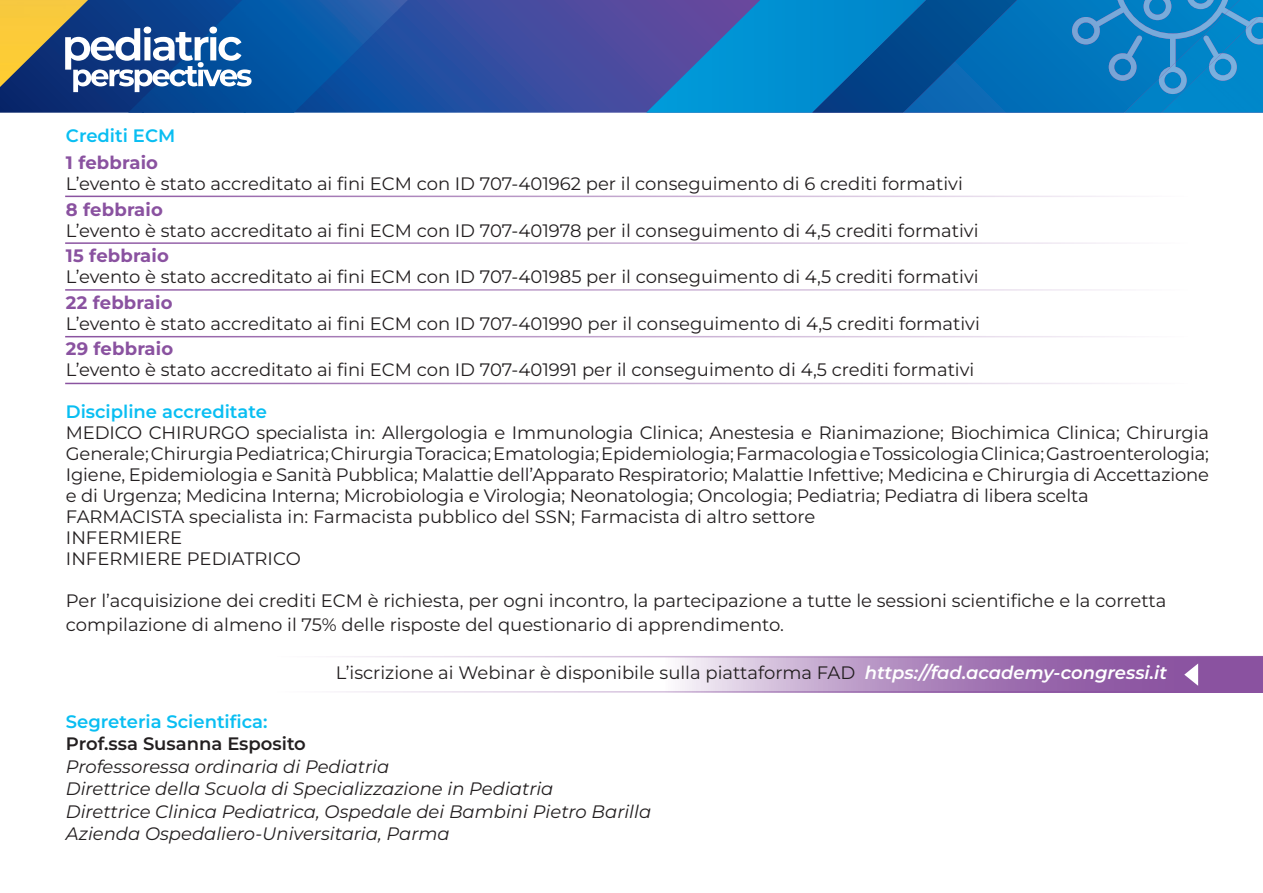
<style>
.page{position:relative;width:1263px;height:893px;background:#fff}
.page>*{position:absolute;margin:0;border:0;box-sizing:border-box;transform-origin:0 0}
.t1{font:18px/21px "Montserrat";color:#231f20;text-align:justify}
.t2{font:italic 18px "Montserrat";color:#231f20}
.t3{font:600 18px "Montserrat";color:#09bef2}
.t4{font:700 18px "Montserrat";letter-spacing:.01em;color:#8a52a0}
.t5{font:600 18px "Montserrat";color:#231f20}
.s1{font-weight:600;font-style:italic;color:#fff}
</style>
<div class="page">
<svg style="left:296px;top:0;width:350px;height:113px;background:#364da1"></svg>
<img style="left:1240px;top:12px;width:23px;height:101px">
<img style="left:0;top:0;width:171px;height:113px">
<img style="left:0;top:0;width:133px;height:53px">
<svg style="left:398px;top:0;width:10px;height:12px"></svg>
<img style="left:348px;top:0;width:50px;height:62px">
<img style="left:296px;top:0;width:52px;height:112px">
<div style="left:246px;top:0;width:50px;height:113px;background:#0156a5"></div>
<img style="left:192px;top:0;width:54px;height:113px">
<img style="left:142px;top:92px;width:53px;height:21px">
<img style="left:128px;top:97px;width:16px;height:16px">
<img style="left:40px;top:111px;width:53px;height:2px">
<img style="left:1240px;top:10px;width:18px;height:84px">
<img style="left:1246px;top:17px;width:17px;height:27px">
<svg style="left:646px;top:0;width:594px;height:113px;background:#1074b9"></svg>
<svg style="left:665px;top:657px;width:598px;height:34px;background:#af89be"></svg>
<svg style="left:1184px;top:663px;width:14px;height:23px"></svg>
<hr style="left:276px;top:656px;width:987px;height:1px;background:#8a52a0">
<hr style="left:65px;top:383px;width:1123px;height:1px;background:#8a52a0">
<hr style="left:65px;top:336px;width:1123px;height:1px;background:#8a52a0">
<hr style="left:65px;top:289px;width:1123px;height:2px;background:#8a52a0">
<hr style="left:65px;top:242px;width:1123px;height:2px;background:#8a52a0">
<hr style="left:65px;top:196px;width:1123px;height:1px;background:#8a52a0">
<hr style="left:276px;top:691px;width:987px;height:2px;background:#8a52a0">
<svg style="left:65px;top:27px;width:187px;height:65px"></svg>
<p class="t3" style="left:66px;top:124px;width:111px">Crediti ECM</p>
<p class="t4" style="left:66px;top:151px;width:94px">1 febbraio</p>
<p class="t1" style="left:66px;top:173px;width:898px">L’evento è stato accreditato ai fini ECM con ID 707-401962 per il conseguimento di 6 crediti formativi</p>
<p class="t4" style="left:66px;top:198px;width:99px">8 febbraio</p>
<p class="t1" style="left:66px;top:220px;width:914px">L’evento è stato accreditato ai fini ECM con ID 707-401978 per il conseguimento di 4,5 crediti formativi</p>
<p class="t4" style="left:66px;top:244px;width:105px">15 febbraio</p>
<p class="t1" style="left:66px;top:266px;width:914px">L’evento è stato accreditato ai fini ECM con ID 707-401985 per il conseguimento di 4,5 crediti formativi</p>
<p class="t4" style="left:66px;top:291px;width:108px">22 febbraio</p>
<p class="t1" style="left:66px;top:313px;width:915px">L’evento è stato accreditato ai fini ECM con ID 707-401990 per il conseguimento di 4,5 crediti formativi</p>
<p class="t4" style="left:66px;top:337px;width:109px">29 febbraio</p>
<p class="t1" style="left:66px;top:359px;width:910px">L’evento è stato accreditato ai fini ECM con ID 707-401991 per il conseguimento di 4,5 crediti formativi</p>
<p class="t3" style="left:66px;top:400px;width:203px">Discipline accreditate</p>
<p class="t1" style="left:66px;top:422px;width:1144px">MEDICO CHIRURGO specialista in: Allergologia e Immunologia Clinica; Anestesia e Rianimazione; Biochimica Clinica; Chirurgia Generale; Chirurgia Pediatrica; Chirurgia Toracica; Ematologia; Epidemiologia; Farmacologia e Tossicologia Clinica; Gastroenterologia; Igiene, Epidemiologia e Sanità Pubblica; Malattie dell’Apparato Respiratorio; Malattie Infettive; Medicina e Chirurgia di Accettazione e di Urgenza; Medicina Interna; Microbiologia e Virologia; Neonatologia; Oncologia; Pediatria; Pediatra di libera scelta</p>
<p class="t1" style="left:66px;top:506px;width:751px">FARMACISTA specialista in: Farmacista pubblico del SSN; Farmacista di altro settore</p>
<p class="t1" style="left:66px;top:527px;width:118px">INFERMIERE</p>
<p class="t1" style="left:66px;top:548px;width:236px">INFERMIERE PEDIATRICO</p>
<p class="t1" style="left:66px;top:589px;width:1102px;line-height:24px">Per l’acquisizione dei crediti ECM è richiesta, per ogni incontro, la partecipazione a tutte le sessioni scientifiche e la corretta compilazione di almeno il 75% delle risposte del questionario di apprendimento.</p>
<p class="t1" style="left:336px;top:662px;width:832px">L’iscrizione ai Webinar è disponibile sulla piattaforma FAD <span class="s1">https://fad.academy-congressi.it</span></p>
<p class="t3" style="left:66px;top:709px;width:203px">Segreteria Scientifica:</p>
<p class="t5" style="left:66px;top:732px;width:241px">Prof.ssa Susanna Esposito</p>
<p class="t2" style="left:66px;top:754px;width:325px">Professoressa ordinaria di Pediatria</p>
<p class="t2" style="left:66px;top:777px;width:489px">Direttrice della Scuola di Specializzazione in Pediatria</p>
<p class="t2" style="left:66px;top:799px;width:587px">Direttrice Clinica Pediatrica, Ospedale dei Bambini Pietro Barilla</p>
<p class="t2" style="left:66px;top:822px;width:385px">Azienda Ospedaliero-Universitaria, Parma</p>
</div>
